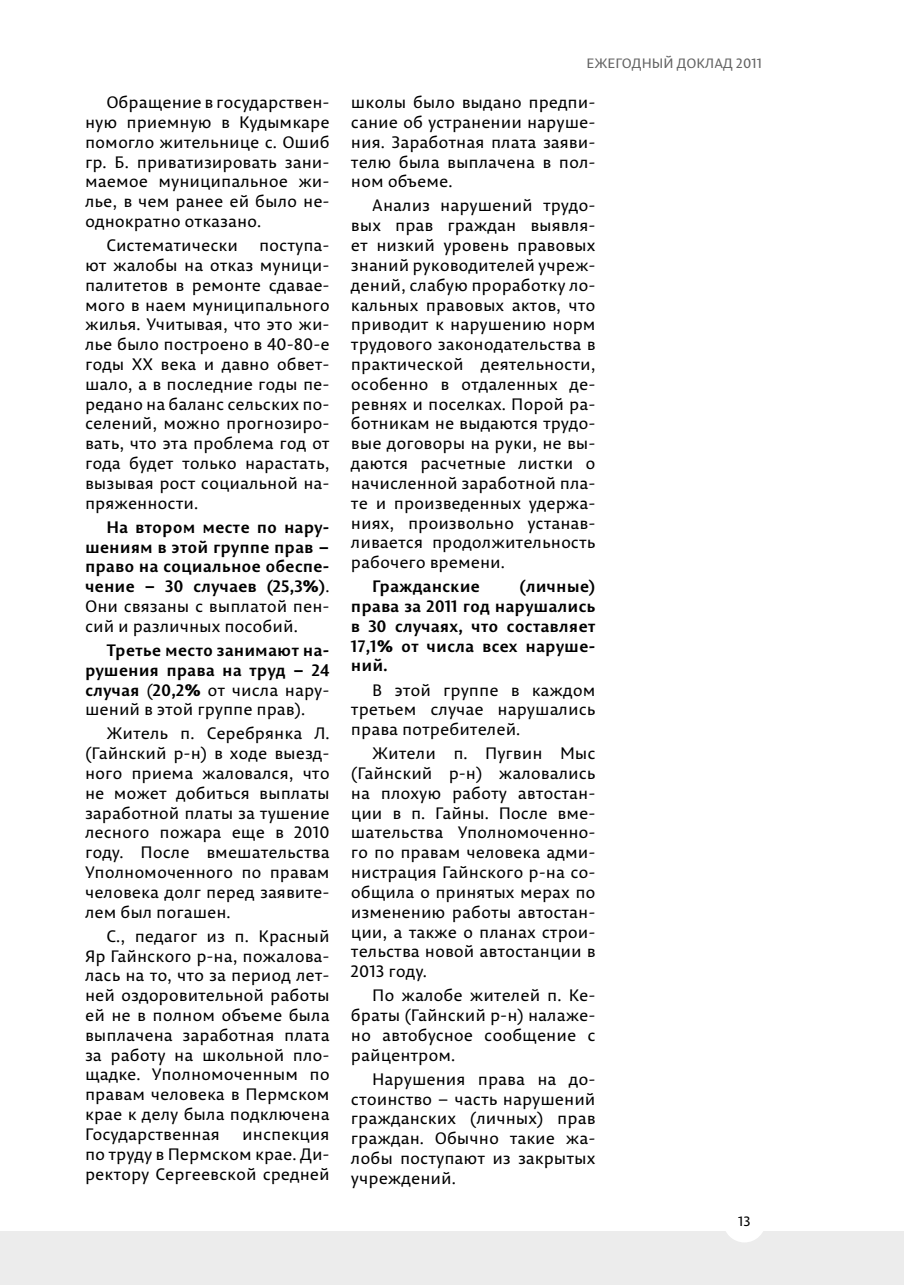
<style>
.page{position:relative;width:904px;height:1285px;background:#fff}
.page>*{position:absolute;margin:0;border:0;box-sizing:border-box;transform-origin:0 0}
.t1{font:16.5px/19.8px "Permian Sans Typeface";color:#000;text-align:justify}
.t2{font:700 16.5px/19.8px "Permian Sans Typeface";color:#000;text-align:justify}
.t3{font:13.5px "Permian Sans Typeface";color:#636363}
.t4{font:13.5px "Permian Sans Typeface";color:#000}
.s1{font-weight:400}
</style>
<div class="page">
<div style="left:0;top:1231px;width:904px;height:53px;background:#ececec"></div>
<div style="left:723px;top:1199px;width:42px;height:43px;background:#fff;border-radius:50%"></div>
<p class="t1" style="left:85px;top:92px;width:246px;text-indent:21px">Обращение в государствен&shy;ную приемную в Кудымкаре помогло жительнице с. Ошиб гр. Б. приватизировать зани&shy;маемое муниципальное жи&shy;лье, в чем ранее ей было не&shy;однократно отказано.</p>
<p class="t1" style="left:106px;top:235px;width:133px">Систематически</p>
<p class="t1" style="left:85px;top:235px;width:246px;text-indent:174px">поступа&shy;ют жалобы на отказ муници&shy;палитетов в ремонте сдавае&shy;мого в наем муниципального жилья. Учитывая, что это жи&shy;лье было построено в 40-80-е годы ХХ века и давно обвет&shy;шало, а в последние годы пе&shy;редано на баланс сельских по&shy;селений, можно прогнозиро&shy;вать, что эта проблема год от года будет только нарастать, вызывая рост социальной на&shy;пряженности.</p>
<p class="t2" style="left:85px;top:516px;width:246px;text-indent:21px">На втором месте по нару&shy;шениям в этой группе прав – право на социальное обеспе&shy;чение – 30 случаев (25,3%)<span class="s1">.<br>Они связаны с выплатой пен&shy;сий и различных пособий.</span></p>
<p class="t2" style="left:85px;top:639px;width:246px;text-indent:21px">Третье место занимают на&shy;рушения права на труд – 24 случая <span class="s1">(</span>20,2% <span class="s1">от числа нару&shy;шений в этой группе прав).</span></p>
<p class="t1" style="left:85px;top:723px;width:246px;text-indent:21px">Житель п. Серебрянка Л. (Гайнский р-н) в ходе выезд&shy;ного приема жаловался, что не может добиться выплаты заработной платы за тушение лесного пожара еще в 2010 году. После вмешательства Уполномоченного по правам человека долг перед заявите&shy;лем был погашен.</p>
<p class="t1" style="left:85px;top:925px;width:246px;text-indent:21px">С., педагог из п. Красный Яр Гайнского р-на, пожалова&shy;лась на то, что за период лет&shy;ней оздоровительной работы ей не в полном объеме была выплачена заработная плата за работу на школьной пло&shy;щадке. Уполномоченным по правам человека в Пермском крае к делу была подключена Государственная</p>
<p class="t1" style="left:85px;top:1123px;width:246px;text-indent:157px">инспекция по труду в Пермском крае. Ди&shy;ректору Сергеевской средней</p>
<p class="t3" style="left:586px;top:52px;width:177px">ЕЖЕГОДНЫЙ ДОКЛАД 2011</p>
<p class="t1" style="left:351px;top:92px;width:246px">школы было выдано предпи&shy;сание об устранении наруше&shy;ния. Заработная плата заяви&shy;телю была выплачена в пол&shy;ном объеме.</p>
<p class="t1" style="left:351px;top:195px;width:246px;text-indent:21px">Анализ нарушений трудо&shy;вых прав граждан выявля&shy;ет низкий уровень правовых знаний руководителей учреж&shy;дений, слабую проработку ло&shy;кальных правовых актов, что приводит к нарушению норм трудового законодательства в практической деятельности, особенно в отдаленных де&shy;ревнях и поселках. Порой ра&shy;ботникам не выдаются трудо&shy;вые договоры на руки, не вы&shy;даются расчетные листки о начисленной заработной пла&shy;те и произведенных удержа&shy;ниях, произвольно устанав&shy;ливается продолжительность рабочего времени.</p>
<p class="t2" style="left:372px;top:575px;width:109px">Гражданские</p>
<p class="t2" style="left:351px;top:575px;width:246px;text-indent:168px">(личные) права за 2011 год нарушались в 30 случаях, что составляет 17,1% от числа всех наруше&shy;ний.</p>
<p class="t1" style="left:351px;top:679px;width:246px;text-indent:21px">В этой группе в каждом третьем случае нарушались права потребителей.</p>
<p class="t1" style="left:351px;top:743px;width:246px;text-indent:21px">Жители п. Пугвин Мыс (Гайнский р-н) жаловались на плохую работу автостан&shy;ции в п. Гайны. После вме&shy;шательства Уполномоченно&shy;го по правам человека адми&shy;нистрация Гайнского р-на со&shy;общила о принятых мерах по изменению работы автостан&shy;ции, а также о планах строи&shy;тельства новой автостанции в 2013 году.</p>
<p class="t1" style="left:351px;top:984px;width:246px;text-indent:21px">По жалобе жителей п. Ке&shy;браты (Гайнский р-н) налаже&shy;но автобусное сообщение с райцентром.</p>
<p class="t1" style="left:351px;top:1068px;width:246px;text-indent:21px">Нарушения права на до&shy;стоинство – часть нарушений гражданских (личных) прав граждан. Обычно такие жа&shy;лобы поступают из закрытых учреждений.</p>
<p class="t4" style="left:738px;top:1210px;width:14px">13</p>
</div>
